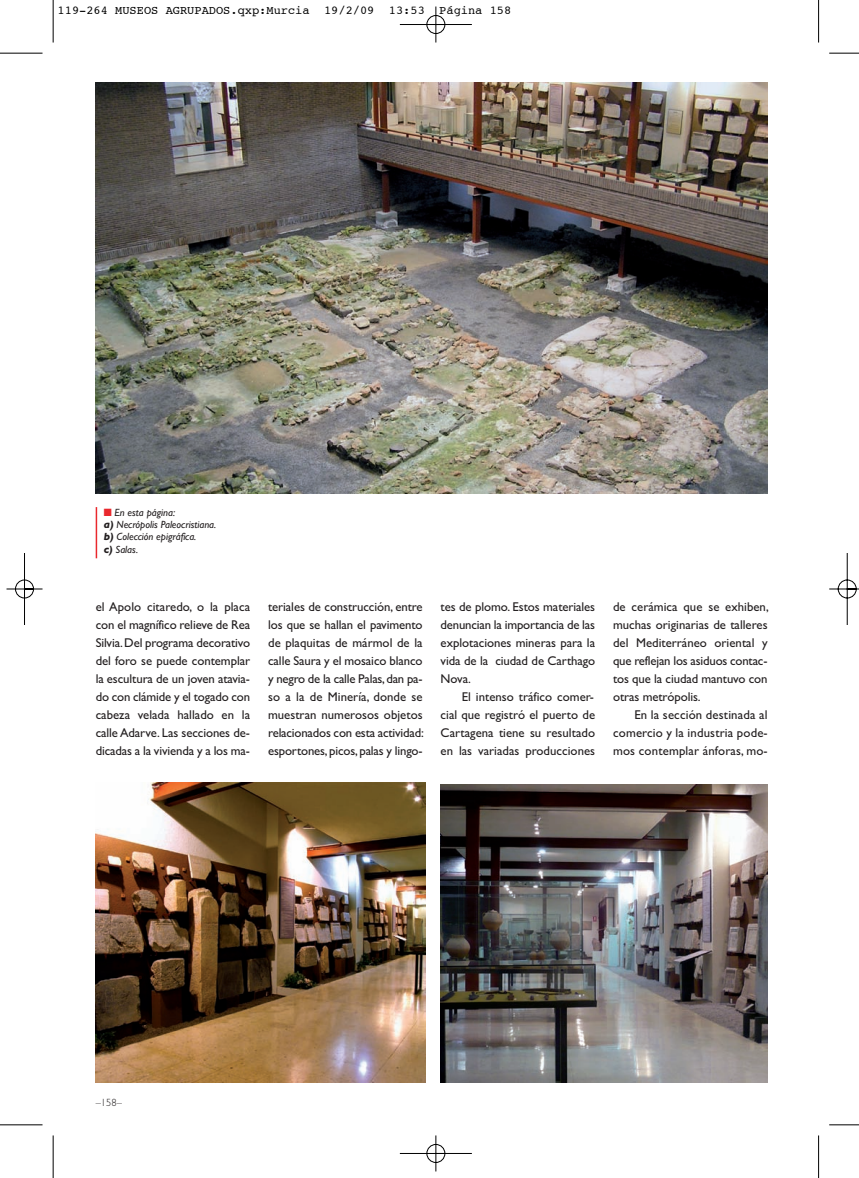
<style>
.page{position:relative;width:859px;height:1178px;background:#fff}
.page>*{position:absolute;margin:0;border:0;box-sizing:border-box;transform-origin:0 0}
.t1{font:12.75px/18px "Gill Sans";letter-spacing:-.005em;color:#231f20;text-align:justify}
.t2{font:12px "Courier";color:#000}
.t3{font:italic 10.5px/12.5px "Gill Sans";color:#231f20}
.t4{font:300 10.5px "Gill Sans";color:#231f20}
.s1{color:#e9282d}
.s2{font-weight:700}
</style>
<div class="page">
<hr style="left:53px;top:0;width:1px;height:43px;background:#000">
<hr style="left:0;top:53px;width:43px;height:1px;background:#000">
<hr style="left:818px;top:0;width:1px;height:43px;background:#000">
<hr style="left:53px;top:1135px;width:1px;height:43px;background:#000">
<hr style="left:0;top:1124px;width:43px;height:1px;background:#000">
<hr style="left:818px;top:1135px;width:1px;height:43px;background:#000">
<img style="left:6px;top:6px;width:853px;height:1166px">
<p class="t2" style="left:58px;top:4px;width:455px">119-264 MUSEOS AGRUPADOS.qxp:Murcia 19/2/09 13:53 Página 158</p>
<p class="t3" style="left:104px;top:507px;width:114px"><span class="s1">■</span> En esta página:<br><span class="s2">a)</span> Necrópolis Paleocristiana. <span class="s2">b)</span> Colección epigráfica.<br><span class="s2">c)</span> Salas.</p>
<p class="t1" style="left:96px;top:599px;width:156px">el Apolo citaredo, o la placa con el magnífico relieve de Rea Silvia. Del programa decorativo del foro se puede contemplar la escultura de un joven atavia&shy;do con clámide y el togado con cabeza velada hallado en la calle Adarve. Las secciones de&shy;dicadas a la vivienda y a los ma-</p>
<p class="t1" style="left:268px;top:599px;width:157px">teriales de construcción, entre los que se hallan el pavimento de plaquitas de mármol de la calle Saura y el mosaico blanco y negro de la calle Palas, dan pa&shy;so a la de Minería, donde se muestran numerosos objetos relacionados con esta actividad: esportones, picos, palas y lingo-</p>
<p class="t1" style="left:441px;top:599px;width:156px">tes de plomo. Estos materiales denuncian la importancia de las explotaciones mineras para la vida de la ciudad de Carthago Nova.</p>
<p class="t1" style="left:441px;top:689px;width:156px;text-indent:21px">El intenso tráfico comer&shy;cial que registró el puerto de Cartagena tiene su resultado en las variadas producciones</p>
<p class="t1" style="left:613px;top:599px;width:157px">de cerámica que se exhiben, muchas originarias de talleres del Mediterráneo oriental y que reflejan los asiduos contac&shy;tos que la ciudad mantuvo con otras metrópolis.</p>
<p class="t1" style="left:613px;top:707px;width:156px;text-indent:21px">En la sección destinada al comercio y la industria pode&shy;mos contemplar ánforas, mo-</p>
<p class="t4" style="left:96px;top:1099px;width:28px">–158–</p>
</div>
